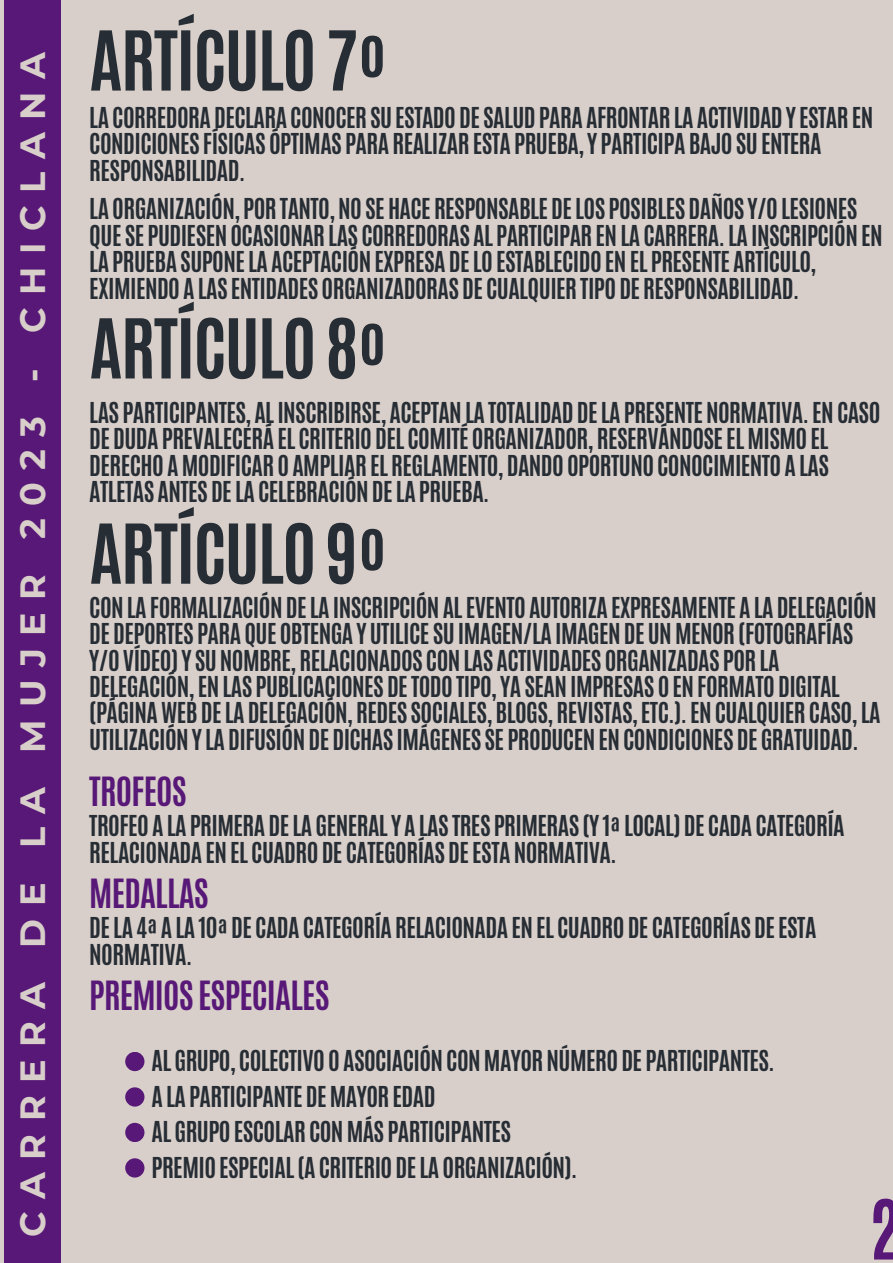
<style>
.page{position:relative;width:893px;height:1263px;background:#d8cfca}
.page>*{position:absolute;margin:0;border:0;box-sizing:border-box;transform-origin:0 0}
.t1{font:700 70.05px "Antonio";letter-spacing:-.025em;color:#272d34}
.t2{font:700 70.05px "Antonio";color:#581877}
.t3{font:700 35.03px "Montserrat";letter-spacing:.355em;color:#d8cfca}
.t4{font:700 33.6px "Antonio";letter-spacing:-.025em;color:#581877}
.t5{font:700 24.08px/26.5px "Antonio";letter-spacing:-.025em;color:#272d34}
</style>
<div class="page">
<div style="left:5px;top:0;width:56px;height:1263px;background:#581877"></div>
<div style="left:125px;top:1052px;width:19px;height:19px;background:#581877;border-radius:50%"></div>
<div style="left:125px;top:1087px;width:19px;height:19px;background:#581877;border-radius:50%"></div>
<div style="left:125px;top:1123px;width:19px;height:19px;background:#581877;border-radius:50%"></div>
<div style="left:125px;top:1158px;width:19px;height:19px;background:#581877;border-radius:50%"></div>
<h2 class="t3" style="left:11px;top:1237px;width:1187px;rotate:-90deg">CARRERA DE LA MUJER 2023 - CHICLANA</h2>
<h1 class="t1" style="left:89px;top:10px;width:300px">ARTÍCULO 7º</h1>
<p class="t5" style="left:89px;top:104px;width:785px">LA CORREDORA DECLARA CONOCER SU ESTADO DE SALUD PARA AFRONTAR LA ACTIVIDAD Y ESTAR EN<br>CONDICIONES FÍSICAS ÓPTIMAS PARA REALIZAR ESTA PRUEBA, Y PARTICIPA BAJO SU ENTERA<br>RESPONSABILIDAD.</p>
<p class="t5" style="left:89px;top:196px;width:795px">LA ORGANIZACIÓN, POR TANTO, NO SE HACE RESPONSABLE DELOS POSIBLES DAÑOS Y/O LESIONES QUE SE PUDIESEN OCASIONAR LAS CORREDORAS AL PARTICIPAR EN LA CARRERA. LA INSCRIPCIÓN EN LA PRUEBA SUPONE LA ACEPTACIÓN EXPRESA DE LO ESTABLECIDO EN EL PRESENTE ARTÍCULO, EXIMIENDO A LAS ENTIDADES ORGANIZADORAS DE CUALQUIER TIPO DE RESPONSABILIDAD.</p>
<h1 class="t1" style="left:89px;top:298px;width:300px">ARTÍCULO 8º</h1>
<p class="t5" style="left:89px;top:399px;width:792px">LAS PARTICIPANTES, AL INSCRIBIRSE, ACEPTAN LA TOTALIDAD DE LA PRESENTE NORMATIVA. EN CASO DE DUDA PREVALECERÁ EL CRITERIO DEL COMITÉ ORGANIZADOR, RESERVÁNDOSE EL MISMO EL DERECHO A MODIFICAR O AMPLIAR EL REGLAMENTO, DANDO OPORTUNO CONOCIMIENTO A LAS ATLETAS ANTES DE LA CELEBRACIÓN DE LA PRUEBA.</p>
<h1 class="t1" style="left:89px;top:504px;width:300px">ARTÍCULO 9º</h1>
<p class="t5" style="left:89px;top:594px;width:792px">CON LA FORMALIZACIÓN DE LA INSCRIPCIÓN AL EVENTO AUTORIZA EXPRESAMENTE A LA DELEGACIÓN DE DEPORTES PARA QUE OBTENGA Y UTILICE SU IMAGEN/LA IMAGEN DE UN MENOR (FOTOGRAFÍAS Y/O VÍDEO) Y SU NOMBRE, RELACIONADOS CON LAS ACTIVIDADES ORGANIZADAS POR LA DELEGACIÓN,EN LAS PUBLICACIONES DE TODO TIPO, YA SEAN IMPRESAS O EN FORMATO DIGITAL (PÁGINA WEB DE LA DELEGACIÓN, REDES SOCIALES, BLOGS, REVISTAS,ETC.). EN CUALQUIER CASO,LA UTILIZACIÓN Y LA DIFUSIÓN DE DICHAS IMÁGENES SE PRODUCEN EN CONDICIONES DE GRATUIDAD.</p>
<h3 class="t4" style="left:89px;top:767px;width:99px">TROFEOS</h3>
<p class="t5" style="left:89px;top:813px;width:757px">TROFEO A LA PRIMERA DE LA GENERAL Y A LAS TRES PRIMERAS (Y 1ª LOCAL) DE CADA CATEGORÍA<br>RELACIONADA EN EL CUADRO DE CATEGORÍAS DE ESTA NORMATIVA.</p>
<h3 class="t4" style="left:89px;top:869px;width:121px">MEDALLAS</h3>
<p class="t5" style="left:89px;top:914px;width:728px">DE LA 4ª A LA 10ª DE CADA CATEGORÍA RELACIONADA EN EL CUADRO DE CATEGORÍAS DE ESTA<br>NORMATIVA.</p>
<h3 class="t4" style="left:89px;top:971px;width:242px">PREMIOS ESPECIALES</h3>
<p class="t5" style="left:151px;top:1043px;width:624px;line-height:35.5px">AL GRUPO, COLECTIVO O ASOCIACIÓN CON MAYOR NÚMERO DE PARTICIPANTES.<br>A LA PARTICIPANTE DE MAYOR EDAD<br>AL GRUPO ESCOLAR CON MÁS PARTICIPANTES<br>PREMIO ESPECIAL (A CRITERIO DE LA ORGANIZACIÓN).</p>
<h1 class="t2" style="left:868px;top:1179px;width:34px">2</h1>
</div>
